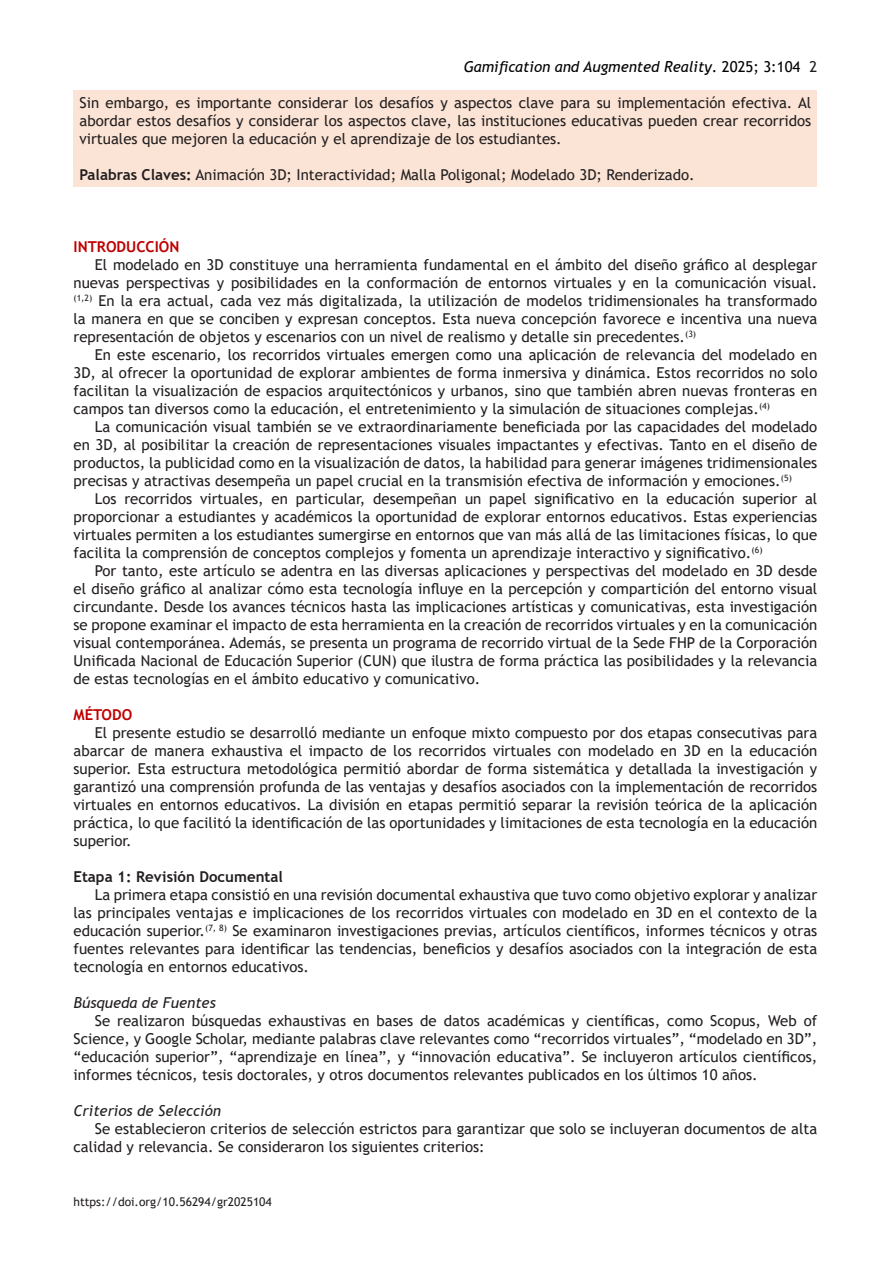
<style>
.page{position:relative;width:893px;height:1263px;background:#fff}
.page>*{position:absolute;margin:0;border:0;box-sizing:border-box;transform-origin:0 0}
.t1{font:15px/18px "Trebuchet MS";color:#231f20;text-align:justify}
.t2{font:italic 15px "Trebuchet MS";color:#000}
.t3{font:italic 15px "Trebuchet MS";color:#231f20}
.t4{font:700 15px "Trebuchet MS";color:#231f20}
.t5{font:700 15px "Trebuchet MS";color:#be0000}
.t6{font:700 15px "Trebuchet MS";color:#c00000}
.t7{font:12px "Trebuchet MS";color:#231f20}
.s1{font-style:normal}
.s2{font-style:normal;color:#231f20}
.s3{font-weight:700}
</style>
<div class="page">
<div style="left:74px;top:90px;width:743px;height:96px;background:#fbe4d5"></div>
<p class="t2" style="left:464px;top:58px;width:355px">Gamification and Augmented Reality<span class="s1">. 2025; 3:104</span> <span class="s2">2</span></p>
<p class="t1" style="left:80px;top:94px;width:733px">Sin embargo, es importante considerar los desafíos y aspectos clave para su implementación efectiva. Al abordar estos desafíos y considerar los aspectos clave, las instituciones educativas pueden crear recorridos virtuales que mejoren la educación y el aprendizaje de los estudiantes.</p>
<p class="t1" style="left:80px;top:166px;width:617px"><span class="s3">Palabras Claves:</span> Animación 3D; Interactividad; Malla Poligonal; Modelado 3D; Renderizado.</p>
<p class="t5" style="left:74px;top:237px;width:107px">INTRODUCCIÓN</p>
<p class="t1" style="left:74px;top:256px;width:745px;text-indent:21px">El modelado en 3D constituye una herramienta fundamental en el ámbito del diseño gráfico al desplegar nuevas perspectivas y posibilidades en la conformación de entornos virtuales y en la comunicación visual. <sup>(1,2)</sup> En la era actual, cada vez más digitalizada, la utilización de modelos tridimensionales ha transformado la manera en que se conciben y expresan conceptos. Esta nueva concepción favorece e incentiva una nueva representación de objetos y escenarios con un nivel de realismo y detalle sin precedentes.<sup>(3)</sup></p>
<p class="t1" style="left:74px;top:346px;width:745px;text-indent:21px">En este escenario, los recorridos virtuales emergen como una aplicación de relevancia del modelado en 3D, al ofrecer la oportunidad de explorar ambientes de forma inmersiva y dinámica. Estos recorridos no solo facilitan la visualización de espacios arquitectónicos y urbanos, sino que también abren nuevas fronteras en campos tan diversos como la educación, el entretenimiento y la simulación de situaciones complejas.<sup>(4)</sup></p>
<p class="t1" style="left:74px;top:418px;width:745px;text-indent:21px">La comunicación visual también se ve extraordinariamente beneficiada por las capacidades del modelado en 3D, al posibilitar la creación de representaciones visuales impactantes y efectivas. Tanto en el diseño de productos, la publicidad como en la visualización de datos, la habilidad para generar imágenes tridimensionales precisas y atractivas desempeña un papel crucial en la transmisión efectiva de información y emociones.<sup>(5)</sup></p>
<p class="t1" style="left:74px;top:490px;width:745px;text-indent:21px">Los recorridos virtuales, en particular, desempeñan un papel significativo en la educación superior al proporcionar a estudiantes y académicos la oportunidad de explorar entornos educativos. Estas experiencias virtuales permiten a los estudiantes sumergirse en entornos que van más allá de las limitaciones físicas, lo que facilita la comprensión de conceptos complejos y fomenta un aprendizaje interactivo y significativo.<sup>(6)</sup></p>
<p class="t1" style="left:74px;top:562px;width:745px;text-indent:21px">Por tanto, este artículo se adentra en las diversas aplicaciones y perspectivas del modelado en 3D desde el diseño gráfico al analizar cómo esta tecnología influye en la percepción y compartición del entorno visual circundante. Desde los avances técnicos hasta las implicaciones artísticas y comunicativas, esta investigación se propone examinar el impacto de esta herramienta en la creación de recorridos virtuales y en la comunicación visual contemporánea. Además, se presenta un programa de recorrido virtual de la Sede FHP de la Corporación Unificada Nacional de Educación Superior (CUN) que ilustra de forma práctica las posibilidades y la relevancia de estas tecnologías en el ámbito educativo y comunicativo.</p>
<p class="t6" style="left:74px;top:705px;width:60px">MÉTODO</p>
<p class="t1" style="left:74px;top:724px;width:745px;text-indent:21px">El presente estudio se desarrolló mediante un enfoque mixto compuesto por dos etapas consecutivas para abarcar de manera exhaustiva el impacto de los recorridos virtuales con modelado en 3D en la educación superior. Esta estructura metodológica permitió abordar de forma sistemática y detallada la investigación y garantizó una comprensión profunda de las ventajas y desafíos asociados con la implementación de recorridos virtuales en entornos educativos. La división en etapas permitió separar la revisión teórica de la aplicación práctica, lo que facilitó la identificación de las oportunidades y limitaciones de esta tecnología en la educación superior.</p>
<p class="t4" style="left:74px;top:867px;width:211px">Etapa 1: Revisión Documental</p>
<p class="t1" style="left:74px;top:886px;width:745px;text-indent:21px">La primera etapa consistió en una revisión documental exhaustiva que tuvo como objetivo explorar y analizar las principales ventajas e implicaciones de los recorridos virtuales con modelado en 3D en el contexto de la educación superior.<sup>(7,</sup> <sup>8)</sup> Se examinaron investigaciones previas, artículos científicos, informes técnicos y otras fuentes relevantes para identificar las tendencias, beneficios y desafíos asociados con la integración de esta tecnología en entornos educativos.</p>
<p class="t3" style="left:74px;top:994px;width:144px">Búsqueda de Fuentes</p>
<p class="t1" style="left:74px;top:1012px;width:745px;text-indent:21px">Se realizaron búsquedas exhaustivas en bases de datos académicas y científicas, como Scopus, Web of Science, y Google Scholar, mediante palabras clave relevantes como “recorridos virtuales”, “modelado en 3D”, “educación superior”, “aprendizaje en línea”, y “innovación educativa”. Se incluyeron artículos científicos, informes técnicos, tesis doctorales, y otros documentos relevantes publicados en los últimos 10 años.</p>
<p class="t3" style="left:74px;top:1102px;width:149px">Criterios de Selección</p>
<p class="t1" style="left:74px;top:1120px;width:745px;text-indent:21px">Se establecieron criterios de selección estrictos para garantizar que solo se incluyeran documentos de alta calidad y relevancia. Se consideraron los siguientes criterios:</p>
<p class="t7" style="left:74px;top:1194px;width:200px">https://doi.org/10.56294/gr2025104</p>
</div>
